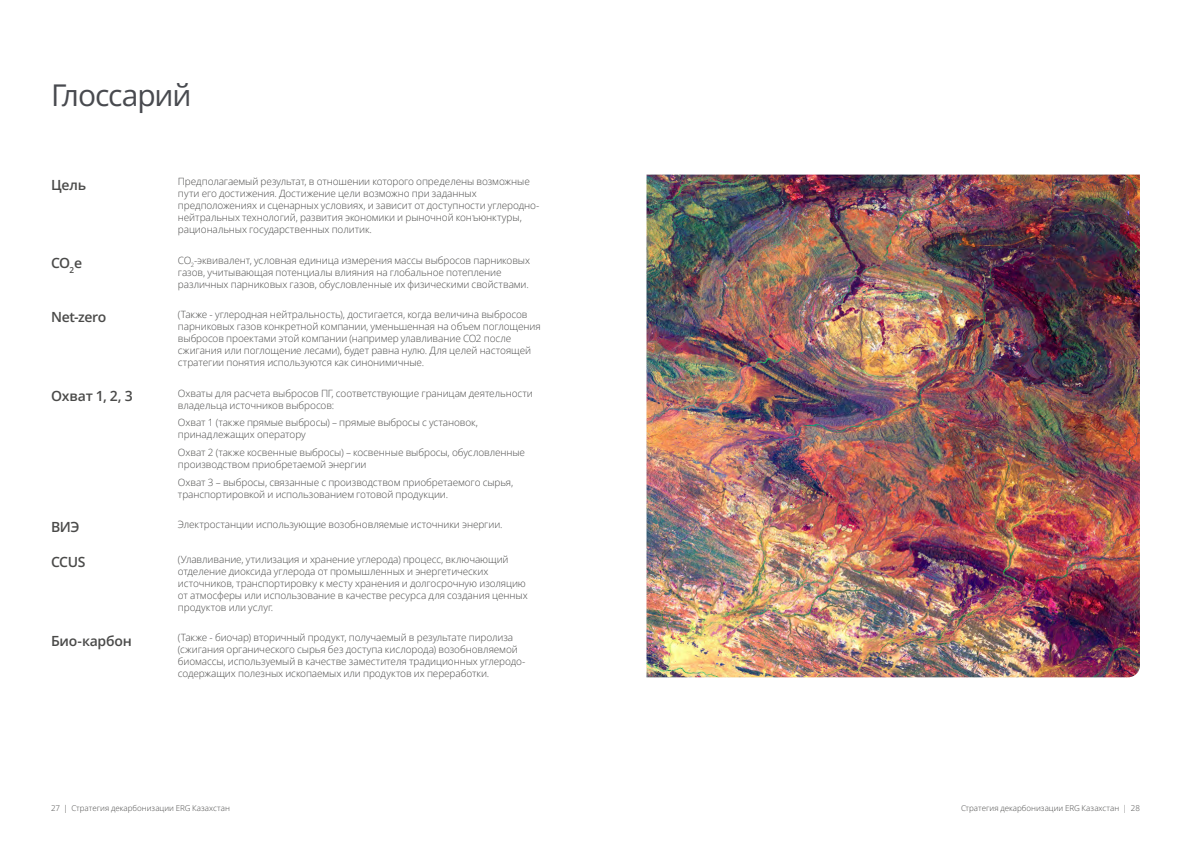
<style>
.page{position:relative;width:1191px;height:842px;background:#fff}
.page>*{position:absolute;margin:0;border:0;box-sizing:border-box;transform-origin:0 0}
.t1{font:30px "Open Sans";letter-spacing:-.04em;color:#484a4f}
.t2{font:600 14px "Open Sans";letter-spacing:-.02em;color:#4a4a49}
.t3{font:300 10px/12px "Open Sans";letter-spacing:-.01em;color:#4a4a49}
.t4{font:300 8px "Open Sans";color:#4a4a49}
</style>
<div class="page">
<img style="left:646px;top:175px;width:494px;height:502px">
<h1 class="t1" style="left:51px;top:75px;width:142px">Глоссарий</h1>
<h2 class="t2" style="left:51px;top:175px;width:37px">Цель</h2>
<p class="t3" style="left:178px;top:175px;width:363px">Предполагаемый результат, в отношении которого определены возможные пути его достижения. Достижение цели возможно при заданных предположениях и сценарных условиях, и зависит от доступности углеродно&shy;нейтральных технологий, развития экономики и рыночной конъюнктуры, рациональных государственных политик.</p>
<h2 class="t2" style="left:51px;top:253px;width:33px">CO<sub>2</sub>e</h2>
<p class="t3" style="left:178px;top:254px;width:354px">CO<sub>2</sub>-эквивалент, условная единица измерения массы выбросов парниковых газов, учитывающая потенциалы влияния на глобальное потепление различных парниковых газов, обусловленные их физическими свойствами.</p>
<h2 class="t2" style="left:51px;top:308px;width:57px">Net-zero</h2>
<p class="t3" style="left:178px;top:308px;width:364px">(Также - углеродная нейтральность), достигается, когда величина выбросов парниковых газов конкретной компании, уменьшенная на объем поглощения выбросов проектами этой компании (например улавливание CO2 после сжигания или поглощение лесами), будет равна нулю. Для целей настоящей стратегии понятия используются как синонимичные.</p>
<h2 class="t2" style="left:51px;top:386px;width:83px">Охват 1, 2, 3</h2>
<p class="t3" style="left:178px;top:387px;width:356px">Охваты для расчета выбросов ПГ, соответствующие границам деятельности владельца источников выбросов:</p>
<p class="t3" style="left:178px;top:416px;width:302px">Охват 1 (также прямые выбросы) – прямые выбросы с установок, принадлежащих оператору</p>
<p class="t3" style="left:178px;top:446px;width:349px">Охват 2 (также косвенные выбросы) – косвенные выбросы, обусловленные производством приобретаемой энергии</p>
<p class="t3" style="left:178px;top:476px;width:337px">Охват 3 – выбросы, связанные с производством приобретаемого сырья, транспортировкой и использованием готовой продукции.</p>
<h2 class="t2" style="left:51px;top:518px;width:30px">ВИЭ</h2>
<p class="t3" style="left:178px;top:518px;width:326px">Электростанции использующие возобновляемые источники энергии.</p>
<p class="t3" style="left:178px;top:553px;width:351px">(Улавливание, утилизация и хранение углерода) процесс, включающий отделение диоксида углерода от промышленных и энергетических источников, транспортировку к месту хранения и долгосрочную изоляцию от атмосферы или использование в качестве ресурса для создания ценных продуктов или услуг.</p>
<h2 class="t2" style="left:51px;top:552px;width:36px">CCUS</h2>
<h2 class="t2" style="left:51px;top:631px;width:82px">Био-карбон</h2>
<p class="t3" style="left:178px;top:631px;width:349px">(Также - биочар) вторичный продукт, получаемый в результате пиролиза (сжигания органического сырья без доступа кислорода) возобновляемой биомассы, используемый в качестве заместителя традиционных углеродо&shy;содержащих полезных ископаемых или продуктов их переработки.</p>
<p class="t4" style="left:51px;top:802px;width:180px">27 | Стратегия декарбонизации ERG Казахстан</p>
<p class="t4" style="left:961px;top:802px;width:180px">Стратегия декарбонизации ERG Казахстан | 28</p>
</div>
